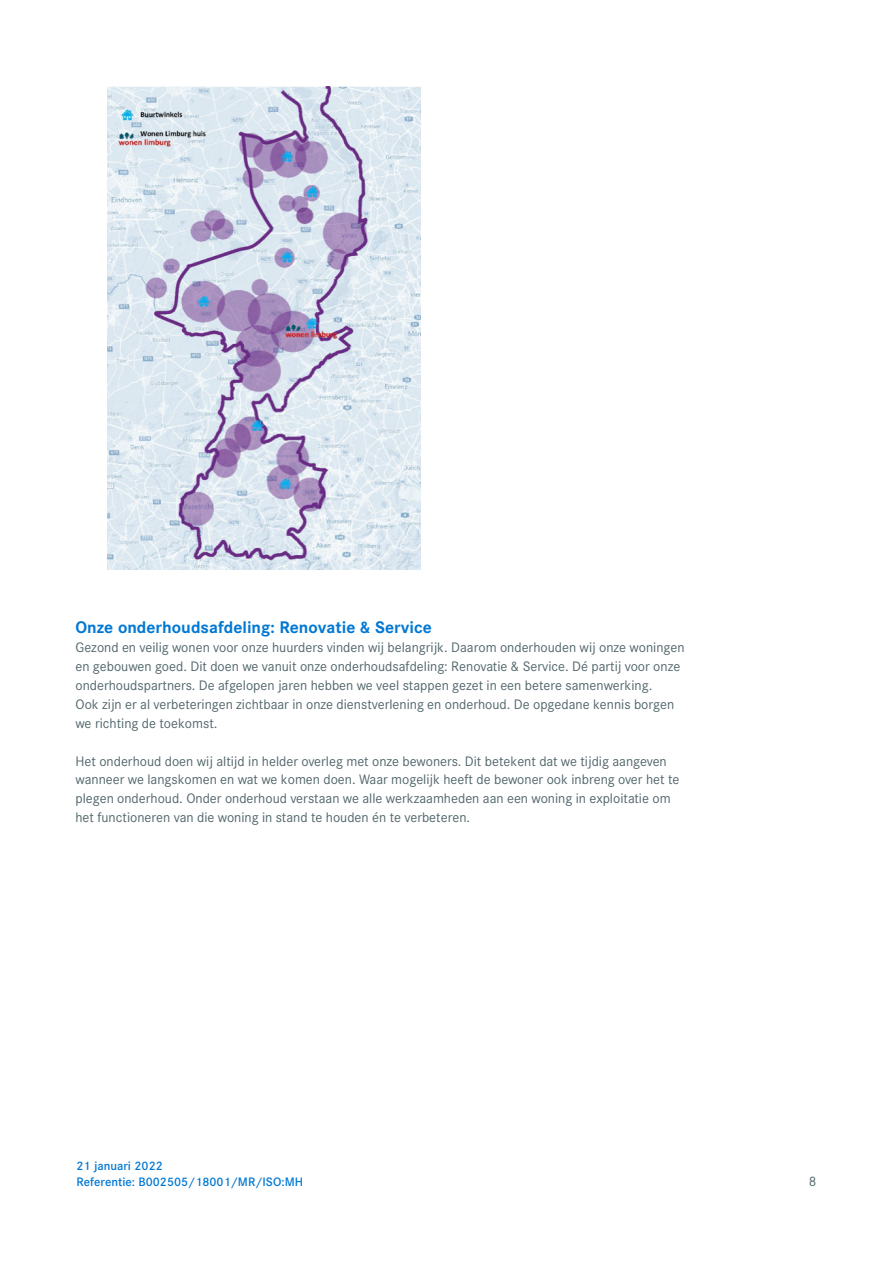
<style>
.page{position:relative;width:893px;height:1263px;background:#fff}
.page>*{position:absolute;margin:0;border:0;box-sizing:border-box;transform-origin:0 0}
.t1{font:700 16.5px "Corporate S";color:#0278d3}
.t2{font:13.5px/18.9px "Corporate S";color:#52666c}
.t3{font:500 12px/16.8px "Corporate S";color:#0278d3}
</style>
<div class="page">
<img style="left:107px;top:86px;width:313px;height:484px">
<p class="t1" style="left:75px;top:617px;width:358px">Onze onderhoudsafdeling: Renovatie &amp; Service</p>
<p class="t2" style="left:75px;top:638px;width:610px">Gezond en veilig wonen voor onze huurders vinden wij belangrijk. Daarom onderhouden wij onze woningen en gebouwen goed. Dit doen we vanuit onze onderhoudsafdeling: Renovatie &amp; Service. Dé partij voor onze onderhoudspartners. De afgelopen jaren hebben we veel stappen gezet in een betere samenwerking.<br>Ook zijn er al verbeteringen zichtbaar in onze dienstverlening en onderhoud. De opgedane kennis borgen we richting de toekomst.</p>
<p class="t2" style="left:75px;top:751px;width:605px">Het onderhoud doen wij altijd in helder overleg met onze bewoners. Dit betekent dat we tijdig aangeven wanneer we langskomen en wat we komen doen. Waar mogelijk heeft de bewoner ook inbreng over het te plegen onderhoud. Onder onderhoud verstaan we alle werkzaamheden aan een woning in exploitatie om het functioneren van die woning in stand te houden én te verbeteren.</p>
<p class="t3" style="left:77px;top:1157px;width:228px">21 januari 2022<br>Referentie: B002505/18001/MR/ISO:MH</p>
<p class="t2" style="left:809px;top:1172px;width:9px">8</p>
</div>
